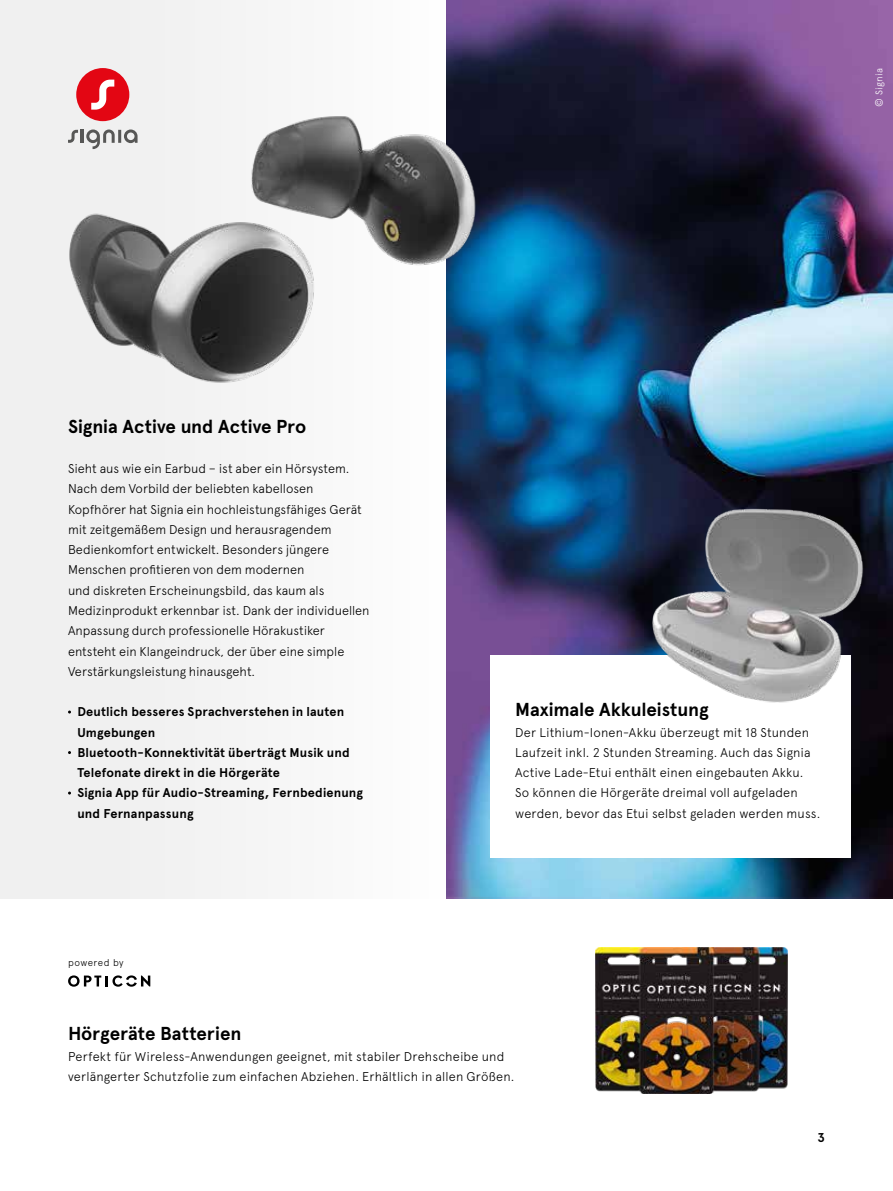
<style>
.page{position:relative;width:893px;height:1191px;background:#fff}
.page>*{position:absolute;margin:0;border:0;box-sizing:border-box;transform-origin:0 0}
.t1{font:700 18.75px "Apercu";color:#000}
.t2{font:300 12.75px/20.2px "Apercu";color:#000}
.t3{font:700 12.75px/20.2px "Apercu";letter-spacing:.01em;color:#000}
.t4{font:300 9.75px "Apercu";letter-spacing:.04em;color:#000}
.t5{font:300 9.75px "Apercu";letter-spacing:.02em;color:#fff}
</style>
<div class="page">
<img style="left:446px;top:0;width:447px;height:898px">
<div style="left:0;top:0;width:446px;height:898px;background:#f0f0f0"></div>
<img style="left:69px;top:34px;width:408px;height:368px">
<img style="left:595px;top:947px;width:193px;height:146px">
<svg style="left:68px;top:975px;width:82px;height:11px"></svg>
<svg style="left:68px;top:129px;width:70px;height:20px"></svg>
<div style="left:76px;top:68px;width:53px;height:53px;background:#e30613;border-radius:50%"></div>
<svg style="left:91px;top:80px;width:23px;height:30px"></svg>
<div style="left:490px;top:655px;width:360px;height:203px;background:#fff"></div>
<img style="left:627px;top:469px;width:257px;height:257px">
<p class="t5" style="left:873px;top:107px;width:41px;rotate:-90deg">© Signia</p>
<h1 class="t1" style="left:68px;top:415px;width:240px">Signia Active und Active Pro</h1>
<p class="t2" style="left:68px;top:458px;width:303px">Sieht aus wie ein Earbud – ist aber ein Hörsystem.<br>Nach dem Vorbild der beliebten kabellosen Kopfhörer hat Signia ein hochleistungsfähiges Gerät mit zeitgemäßem Design und herausragendem Bedienkomfort entwickelt. Besonders jüngere Menschen profitieren von dem modernen<br>und diskreten Erscheinungsbild, das kaum als Medizinprodukt erkennbar ist. Dank der individuellen Anpassung durch professionelle Hörakustiker entsteht ein Klangeindruck, der über eine simple Verstärkungsleistung hinausgeht.</p>
<p class="t3" style="left:77px;top:702px;width:287px">Deutlich besseres Sprachverstehen in lauten Umgebungen<br>Bluetooth-Konnektivität überträgt Musik und Telefonate direkt in die Hörgeräte<br>Signia App für Audio-Streaming, Fernbedienung und Fernanpassung</p>
<p class="t4" style="left:68px;top:957px;width:57px">powered by</p>
<h1 class="t1" style="left:515px;top:698px;width:195px">Maximale Akkuleistung</h1>
<p class="t2" style="left:515px;top:722px;width:307px">Der Lithium-Ionen-Akku überzeugt mit 18 Stunden Laufzeit inkl. 2 Stunden Streaming. Auch das Signia Active Lade-Etui enthält einen eingebauten Akku.<br>So können die Hörgeräte dreimal voll aufgeladen werden, bevor das Etui selbst geladen werden muss.</p>
<h1 class="t1" style="left:68px;top:1022px;width:175px">Hörgeräte Batterien</h1>
<p class="t2" style="left:68px;top:1046px;width:448px">Perfekt für Wireless-Anwendungen geeignet, mit stabiler Drehscheibe und verlängerter Schutzfolie zum einfachen Abziehen. Erhältlich in allen Größen.</p>
<p class="t3" style="left:817px;top:1127px;width:9px">3</p>
</div>
